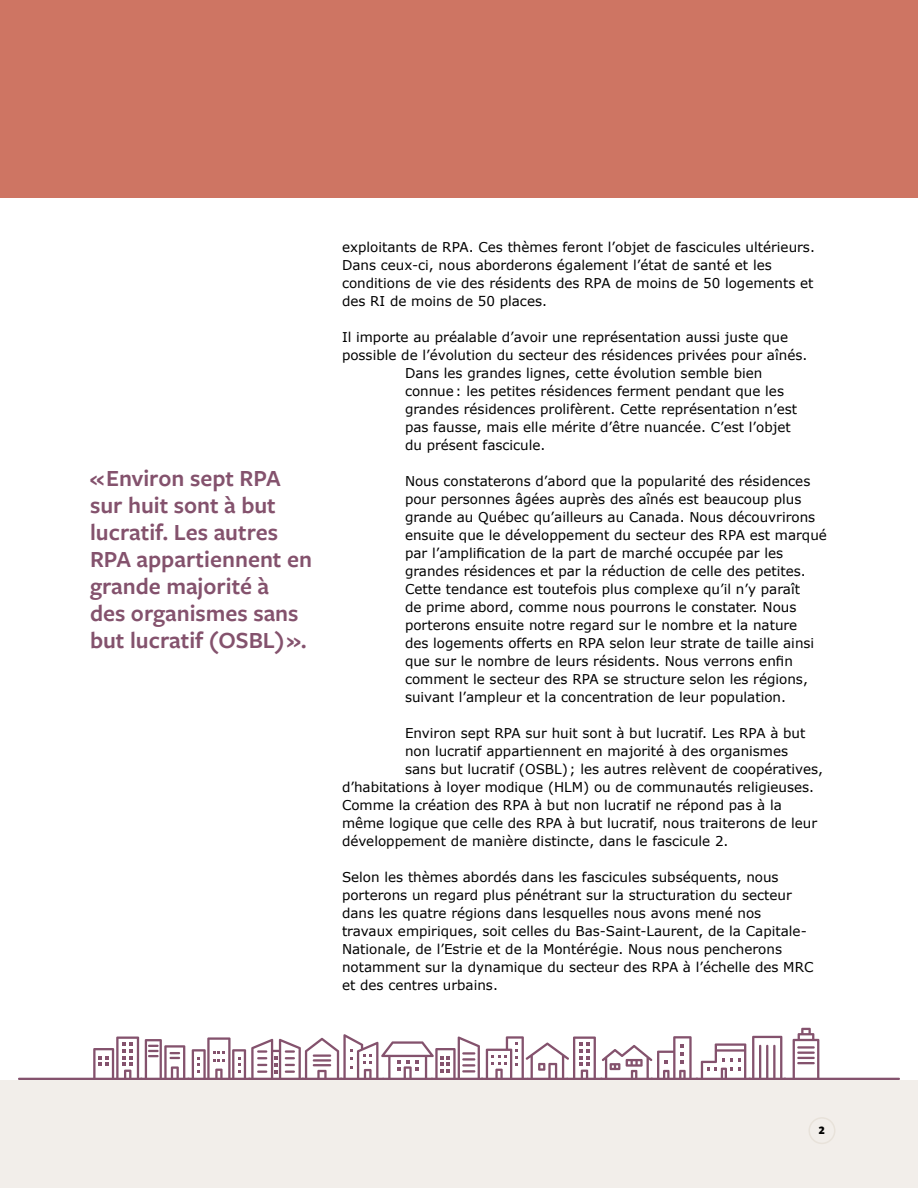
<style>
.page{position:relative;width:918px;height:1188px;background:#fff}
.page>*{position:absolute;margin:0;border:0;box-sizing:border-box;transform-origin:0 0}
.t1{font:600 24px/27px "Freight Sans Pro";color:#84526d}
.t2{font:13.5px/18px "Verdana";color:#000}
.t3{font:900 12px "Freight Sans Pro";color:#000}
</style>
<div class="page">
<div style="left:0;top:1080px;width:918px;height:108px;background:#f2eeea"></div>
<div style="left:0;top:0;width:918px;height:198px;background:#ce7563"></div>
<svg style="left:18px;top:1028px;width:882px;height:52px"></svg>
<div style="left:808px;top:1117px;width:27px;height:27px;border:2px solid #e8e2da;border-radius:50%"></div>
<h1 class="t1" style="left:90px;top:464px;width:224px">« Environ sept RPA sur huit sont à but lucratif. Les autres<br>RPA appartiennent en grande majorité à<br>des organismes sans but lucratif (OSBL) ».</h1>
<p class="t2" style="left:342px;top:238px;width:474px">exploitants de RPA. Ces thèmes feront l’objet de fascicules ultérieurs.<br>Dans ceux-ci, nous aborderons également l’état de santé et les conditions de vie des résidents des RPA de moins de 50 logements et des RI de moins de 50 places.</p>
<p class="t2" style="left:342px;top:328px;width:448px">Il importe au préalable d’avoir une représentation aussi juste que</p>
<p class="t2" style="left:342px;top:346px;width:467px">possible de l’évolution du secteur des résidences privées pour aînés.</p>
<p class="t2" style="left:405px;top:364px;width:359px">Dans les grandes lignes, cette évolution semble bien</p>
<p class="t2" style="left:405px;top:382px;width:381px">connue: les petites résidences ferment pendant que les</p>
<p class="t2" style="left:405px;top:400px;width:394px">grandes résidences prolifèrent. Cette représentation n’est</p>
<p class="t2" style="left:405px;top:418px;width:387px">pas fausse, mais elle mérite d’être nuancée. C’est l’objet</p>
<p class="t2" style="left:405px;top:436px;width:142px">du présent fascicule.</p>
<p class="t2" style="left:405px;top:472px;width:423px">Nous constaterons d’abord que la popularité des résidences pour personnes âgées auprès des aînés est beaucoup plus grande au Québec qu’ailleurs au Canada. Nous découvrirons ensuite que le développement du secteur des RPA est marqué par l’amplification de la part de marché occupée par les grandes résidences et par la réduction de celle des petites.<br>Cette tendance est toutefois plus complexe qu’il n’y paraît<br>de prime abord, comme nous pourrons le constater. Nous porterons ensuite notre regard sur le nombre et la nature<br>des logements offerts en RPA selon leur strate de taille ainsi que sur le nombre de leurs résidents. Nous verrons enfin comment le secteur des RPA se structure selon les régions, suivant l’ampleur et la concentration de leur population.</p>
<p class="t2" style="left:405px;top:724px;width:402px">Environ sept RPA sur huit sont à but lucratif. Les RPA à but</p>
<p class="t2" style="left:405px;top:742px;width:385px">non lucratif appartiennent en majorité à des organismes</p>
<p class="t2" style="left:405px;top:760px;width:420px">sans but lucratif (OSBL) ; les autres relèvent de coopératives,</p>
<p class="t2" style="left:342px;top:778px;width:474px">d’habitations à loyer modique (HLM) ou de communautés religieuses.</p>
<p class="t2" style="left:342px;top:796px;width:441px">Comme la création des RPA à but non lucratif ne répond pas à la</p>
<p class="t2" style="left:342px;top:814px;width:477px">même logique que celle des RPA à but lucratif, nous traiterons de leur</p>
<p class="t2" style="left:342px;top:832px;width:388px">développement de manière distincte, dans le fascicule 2.</p>
<p class="t2" style="left:342px;top:868px;width:473px">Selon les thèmes abordés dans les fascicules subséquents, nous porterons un regard plus pénétrant sur la structuration du secteur dans les quatre régions dans lesquelles nous avons mené nos travaux empiriques, soit celles du Bas-Saint-Laurent, de la Capitale-Nationale, de l’Estrie et de la Montérégie. Nous nous pencherons notamment sur la dynamique du secteur des RPA à l’échelle des MRC et des centres urbains.</p>
<p class="t3" style="left:819px;top:1122px;width:7px">2</p>
</div>
